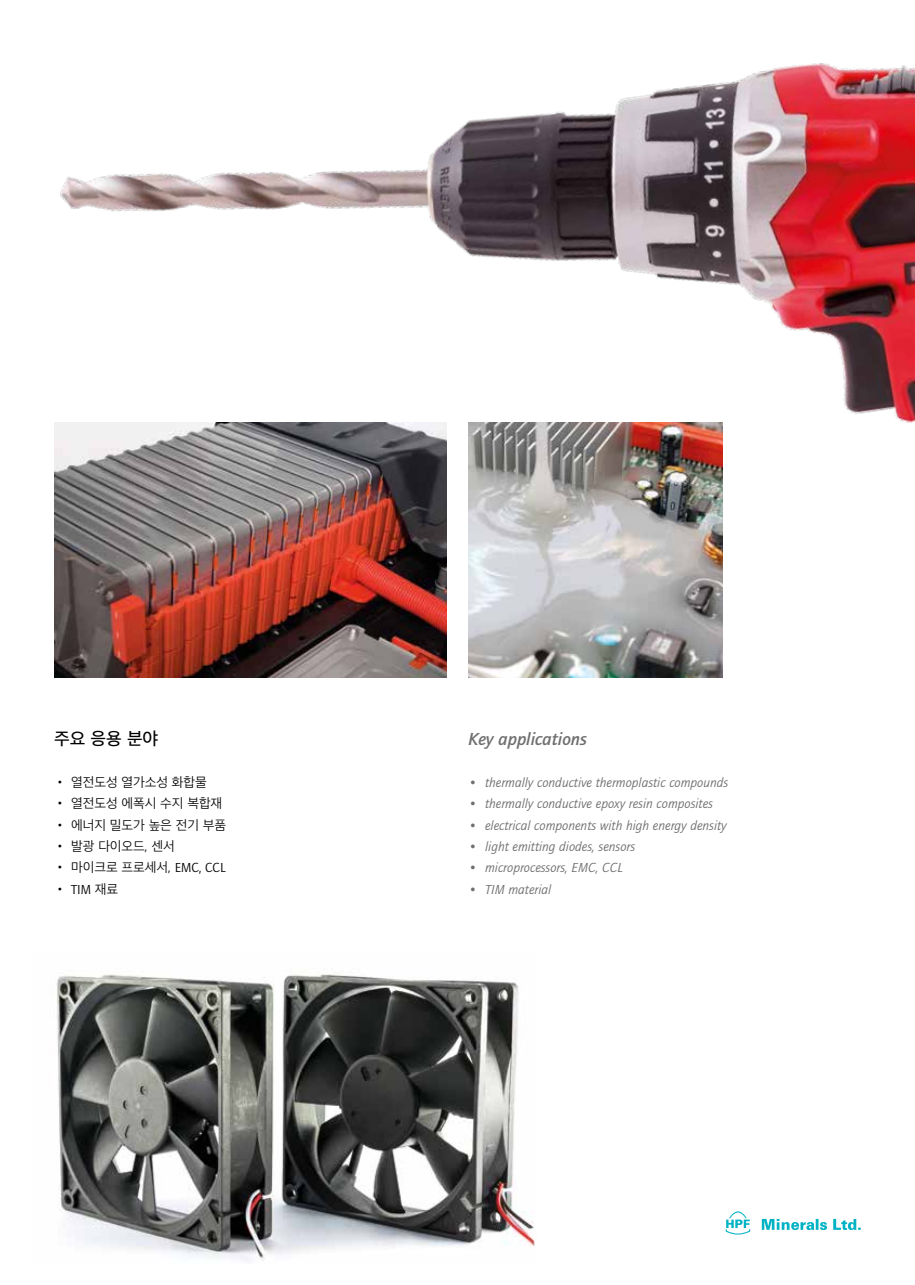
<style>
.page{position:relative;width:915px;height:1285px;background:#fff}
.page>*{position:absolute;margin:0;border:0;box-sizing:border-box;transform-origin:0 0}
.t1{font:italic 500 18px "Quay Sans";color:#706f6f}
.t2{font:500 18px "Apple SD Gothic Neo";color:#000}
.t3{font:italic 13.5px "Quay Sans";color:#706f6f}
.t4{font:300 13.5px "Apple SD Gothic Neo";letter-spacing:-.005em;color:#000}
.s1{font-family:"Quay Sans";font-weight:400}
</style>
<div class="page">
<svg style="left:761px;top:1218px;width:99px;height:11px"></svg>
<svg style="left:725px;top:1211px;width:25px;height:23px"></svg>
<img style="left:60px;top:63px;width:854px;height:430px">
<img style="left:57px;top:974px;width:478px;height:288px">
<img style="left:468px;top:422px;width:254px;height:255px">
<img style="left:54px;top:422px;width:392px;height:255px">
<h1 class="t2" style="left:54px;top:728px;width:105px">주요 응용 분야</h1>
<p class="t4" style="left:54px;top:774px;width:154px">• 열전도성 열가소성 화합물</p>
<p class="t4" style="left:54px;top:796px;width:169px">• 열전도성 에폭시 수지 복합재</p>
<p class="t4" style="left:54px;top:817px;width:173px">• 에너지 밀도가 높은 전기 부품</p>
<p class="t4" style="left:54px;top:838px;width:122px">• 발광 다이오드, 센서</p>
<p class="t4" style="left:54px;top:860px;width:173px">• 마이크로 프로세서, <span class="s1">EMC, CCL</span></p>
<p class="t4" style="left:54px;top:881px;width:65px">• <span class="s1">TIM</span> 재료</p>
<h1 class="t1" style="left:468px;top:728px;width:120px">Key applications</h1>
<p class="t3" style="left:468px;top:775px;width:261px">• thermally conductive thermoplastic compounds</p>
<p class="t3" style="left:468px;top:796px;width:246px">• thermally conductive epoxy resin composites</p>
<p class="t3" style="left:468px;top:817px;width:260px">• electrical components with high energy density</p>
<p class="t3" style="left:468px;top:839px;width:168px">• light emitting diodes, sensors</p>
<p class="t3" style="left:468px;top:860px;width:156px">• microprocessors, EMC, CCL</p>
<p class="t3" style="left:468px;top:881px;width:85px">• TIM material</p>
</div>
